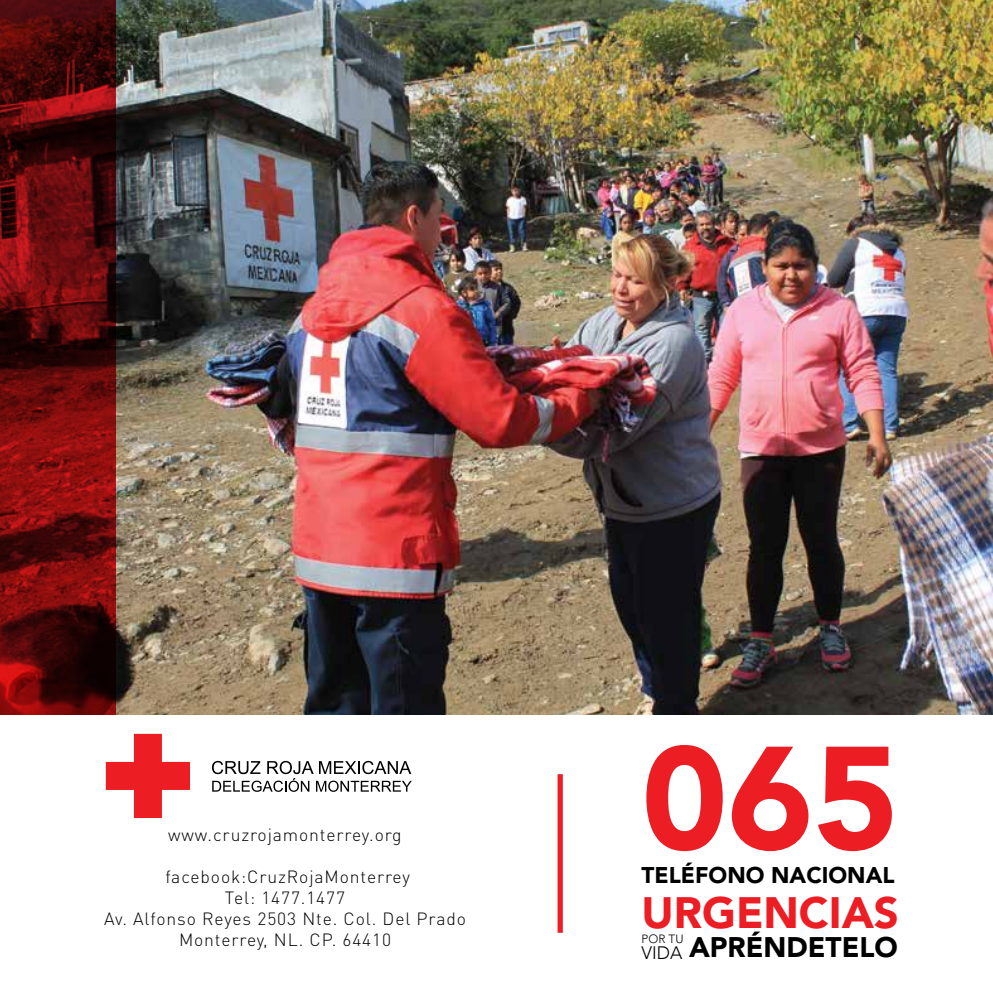
<style>
.page{position:relative;width:993px;height:993px;background:#fff}
.page>*{position:absolute;margin:0;border:0;box-sizing:border-box;transform-origin:0 0}
.t1{font:900 144.9px "Avenir";color:#ed1d24}
.t2{font:900 43.57px "Avenir";color:#ed1d24}
.t3{font:900 28.18px "Avenir";color:#000}
.t4{font:900 22.57px "Avenir";color:#000}
.t5{font:300 17.5px/21px "DIN Pro";letter-spacing:.05em;color:#000;text-align:center}
.t6{font:300 11.9px "Avenir";color:#000}
.s1{font-weight:300;font-size:17.85px}
</style>
<div class="page">
<img style="left:116px;top:0;width:876px;height:714px">
<svg style="left:106px;top:733px;width:84px;height:84px"></svg>
<svg style="left:212px;top:760px;width:199px;height:31px"></svg>
<svg style="left:0;top:0;width:116px;height:714px"></svg>
<div style="left:557px;top:773px;width:5px;height:159px;background:#ed1d24"></div>
<h1 class="t1" style="left:641px;top:711px;width:259px">065</h1>
<p class="t5" style="left:168px;top:822px;width:235px">www.cruzrojamonterrey.org</p>
<p class="t5" style="left:104px;top:864px;width:363px">facebook:CruzRojaMonterrey<br>Tel: 1477.1477<br>Av. Alfonso Reyes 2503 Nte. Col. Del Prado<br>Monterrey, NL. CP. 64410</p>
<p class="t4" style="left:641px;top:861px;width:254px">TELÉFONO NACIONAL</p>
<h2 class="t2" style="left:641px;top:886px;width:259px">URGENCIAS</h2>
<p class="t6" style="left:641px;top:931px;width:43px">POR TU</p>
<h3 class="t3" style="left:641px;top:930px;width:258px"><span class="s1">VIDA</span> APRÉNDETELO</h3>
</div>
